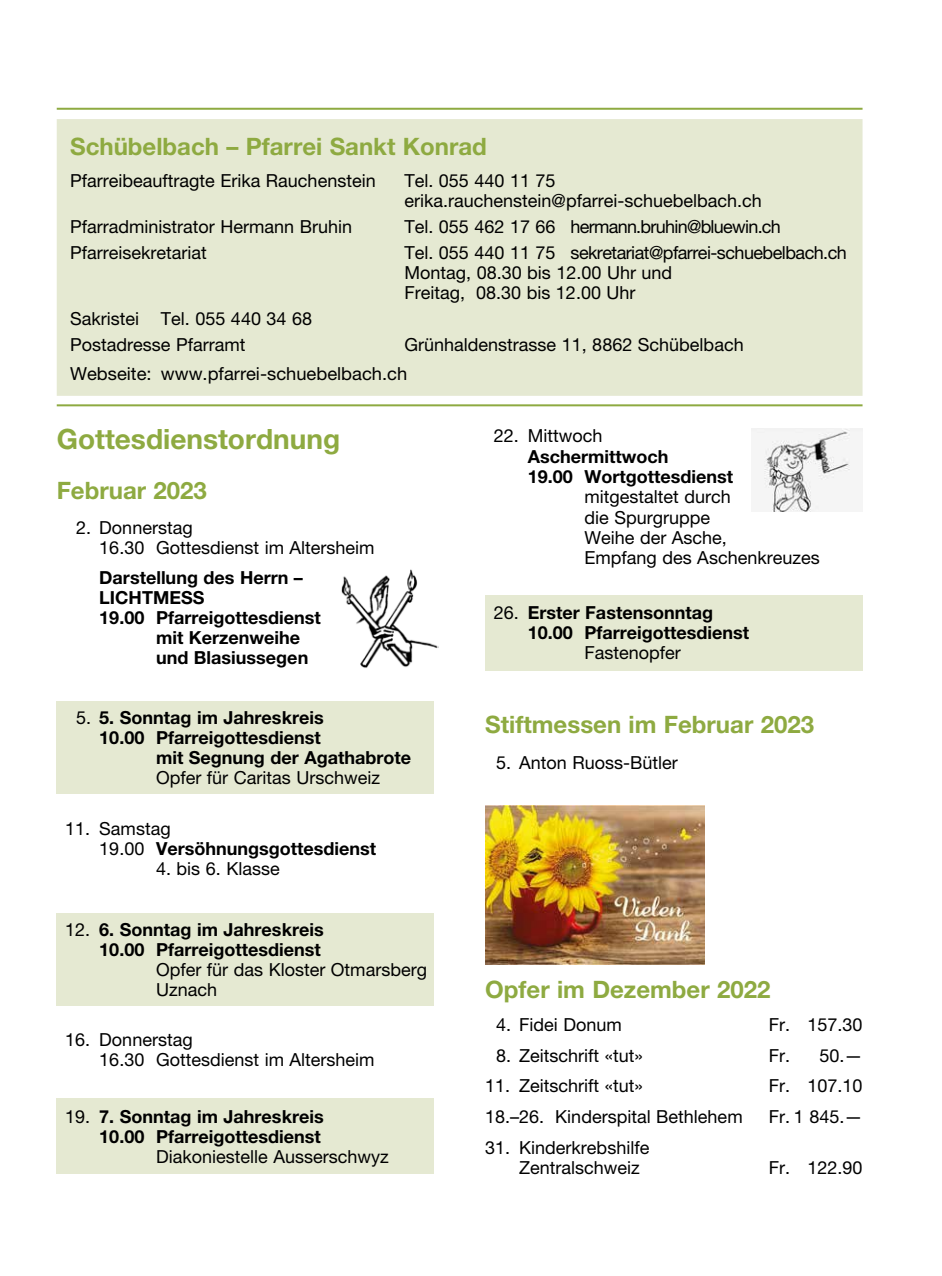
<style>
.page{position:relative;width:942px;height:1276px;background:#fff}
.page>*{position:absolute;margin:0;border:0;box-sizing:border-box;transform-origin:0 0}
.t1{font:700 28px "Helvetica Neue LT Pro";color:#8eaa41}
.t2{font:700 24px "Helvetica Neue LT Pro";color:#8eaa41}
.t3{font:18px/20px "Helvetica Neue LT Pro";color:#000}
.t4{font:700 18px/20px "Helvetica Neue LT Pro";color:#000}
.t5{font:18px "Helvetica Neue LT Pro";letter-spacing:-.04em;color:#000}
.s1{font-weight:400}
</style>
<div class="page">
<hr style="left:57px;top:108px;width:805px;height:2px;background:#8eaa41">
<div style="left:58px;top:120px;width:803px;height:275px;background:#e5e9d2"></div>
<div style="left:57px;top:119px;width:805px;height:277px;border:2px solid #e5e9d2"></div>
<hr style="left:57px;top:404px;width:805px;height:2px;background:#8eaa41">
<img style="left:341px;top:569px;width:97px;height:99px">
<img style="left:751px;top:428px;width:111px;height:84px">
<div style="left:57px;top:1098px;width:377px;height:76px;background:#e5e9d2"></div>
<div style="left:485px;top:595px;width:377px;height:75px;background:#e5e9d2"></div>
<div style="left:57px;top:913px;width:377px;height:92px;background:#e5e9d2"></div>
<div style="left:57px;top:702px;width:377px;height:92px;background:#e5e9d2"></div>
<img style="left:485px;top:806px;width:219px;height:159px">
<h2 class="t2" style="left:70px;top:132px;width:418px">Schübelbach – Pfarrei Sankt Konrad</h2>
<p class="t3" style="left:70px;top:170px;width:307px">Pfarreibeauftragte Erika Rauchenstein</p>
<p class="t3" style="left:404px;top:170px;width:359px">Tel. 055 440 11 75 erika.rauchenstein@pfarrei-schuebelbach.ch</p>
<p class="t3" style="left:70px;top:216px;width:283px">Pfarradministrator Hermann Bruhin</p>
<p class="t5" style="left:404px;top:215px;width:378px">Tel. 055 462 17 66 hermann.bruhin@bluewin.ch</p>
<p class="t3" style="left:70px;top:242px;width:138px">Pfarreisekretariat</p>
<p class="t3" style="left:404px;top:242px;width:444px">Tel. 055 440 11 75 sekretariat@pfarrei-schuebelbach.ch<br>Montag, 08.30 bis 12.00 Uhr und<br>Freitag, 08.30 bis 12.00 Uhr</p>
<p class="t3" style="left:70px;top:305px;width:243px;line-height:26px">Sakristei Tel. 055 440 34 68<br>Postadresse Pfarramt</p>
<p class="t3" style="left:70px;top:329px;width:674px;line-height:29px;text-indent:334px">Grünhaldenstrasse 11, 8862 Schübelbach<br>Webseite: www.pfarrei-schuebelbach.ch</p>
<h1 class="t1" style="left:57px;top:422px;width:285px">Gottesdienstordnung</h1>
<h2 class="t2" style="left:57px;top:476px;width:152px">Februar 2023</h2>
<p class="t3" style="left:99px;top:517px;width:277px;text-indent:-23px">2. Donnerstag<br>16.30 Gottesdienst im Altersheim</p>
<p class="t4" style="left:99px;top:567px;width:205px">Darstellung des Herrn –</p>
<p class="t4" style="left:99px;top:587px;width:107px">LICHTMESS</p>
<p class="t4" style="left:99px;top:607px;width:223px">19.00 Pfarreigottesdienst</p>
<p class="t4" style="left:156px;top:627px;width:146px">mit Kerzenweihe</p>
<p class="t4" style="left:156px;top:647px;width:154px">und Blasiussegen</p>
<p class="t4" style="left:76px;top:707px;width:249px"><span class="s1">5.</span> 5. Sonntag im Jahreskreis</p>
<p class="t4" style="left:99px;top:727px;width:223px">10.00 Pfarreigottesdienst</p>
<p class="t4" style="left:156px;top:747px;width:256px">mit Segnung der Agathabrote</p>
<p class="t3" style="left:156px;top:767px;width:225px">Opfer für Caritas Urschweiz</p>
<p class="t4" style="left:99px;top:818px;width:278px;text-indent:-34px"><span class="s1">11. Samstag<br>19.00</span> Versöhnungsgottesdienst</p>
<p class="t3" style="left:156px;top:858px;width:125px">4. bis 6. Klasse</p>
<p class="t4" style="left:65px;top:918px;width:260px;text-align:right"><span class="s1">12.</span> 6. Sonntag im Jahreskreis<br>10.00 Pfarreigottesdienst</p>
<p class="t3" style="left:156px;top:959px;width:272px">Opfer für das Kloster Otmarsberg<br>Uznach</p>
<p class="t3" style="left:99px;top:1029px;width:277px;text-indent:-34px">16. Donnerstag<br>16.30 Gottesdienst im Altersheim</p>
<p class="t4" style="left:65px;top:1106px;width:260px;text-align:right"><span class="s1">19.</span> 7. Sonntag im Jahreskreis<br>10.00 Pfarreigottesdienst</p>
<p class="t3" style="left:156px;top:1146px;width:234px">Diakoniestelle Ausserschwyz</p>
<p class="t3" style="left:493px;top:425px;width:110px">22. Mittwoch</p>
<p class="t4" style="left:527px;top:445px;width:207px">Aschermittwoch<br>19.00 Wortgottesdienst</p>
<p class="t3" style="left:584px;top:486px;width:237px">mitgestaltet durch<br>die Spurgruppe<br>Weihe der Asche,<br>Empfang des Aschenkreuzes</p>
<p class="t4" style="left:527px;top:602px;width:223px;text-indent:-34px"><span class="s1">26.</span> Erster Fastensonntag<br>10.00 Pfarreigottesdienst</p>
<p class="t3" style="left:584px;top:643px;width:98px">Fastenopfer</p>
<h2 class="t2" style="left:485px;top:709px;width:330px">Stiftmessen im Februar 2023</h2>
<p class="t3" style="left:496px;top:752px;width:183px">5. Anton Ruoss-Bütler</p>
<h2 class="t2" style="left:485px;top:975px;width:287px">Opfer im Dezember 2022</h2>
<p class="t3" style="left:496px;top:1014px;width:127px">4. Fidei Donum</p>
<p class="t3" style="left:768px;top:1014px;width:95px">Fr. 157.30</p>
<p class="t3" style="left:496px;top:1045px;width:148px">8. Zeitschrift «tut»</p>
<p class="t3" style="left:768px;top:1045px;width:95px">Fr. 50.—</p>
<p class="t3" style="left:485px;top:1075px;width:159px">11. Zeitschrift «tut»</p>
<p class="t3" style="left:768px;top:1075px;width:95px">Fr. 107.10</p>
<p class="t3" style="left:485px;top:1106px;width:259px">18.–26. Kinderspital Bethlehem</p>
<p class="t3" style="left:768px;top:1106px;width:95px">Fr. 1 845.—</p>
<p class="t3" style="left:519px;top:1136px;width:132px;text-indent:-34px">31. Kinderkrebshilfe<br>Zentralschweiz</p>
<p class="t3" style="left:768px;top:1157px;width:95px">Fr. 122.90</p>
</div>
